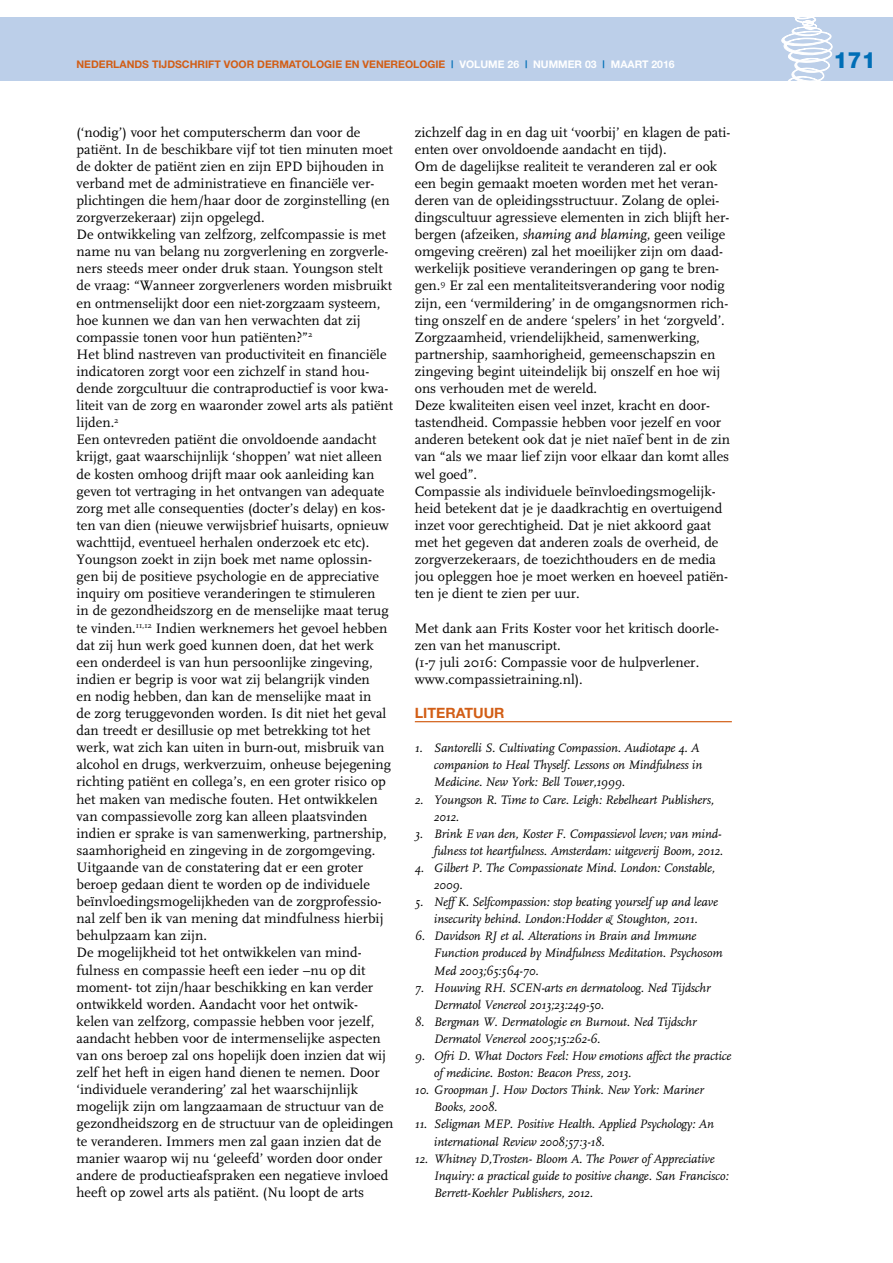
<style>
.page{position:relative;width:893px;height:1263px;background:#fff}
.page>*{position:absolute;margin:0;border:0;box-sizing:border-box;transform-origin:0 0}
.t1{font:800 22.5px "Helvetica Neue";color:#006eb6}
.t2{font:14.25px/17.1px "FF Scala";color:#000}
.t3{font:700 14.25px "Helvetica Neue";color:#d25e16}
.t4{font:italic 12.75px/17.1px "FF Scala";letter-spacing:-.01em;color:#000}
.t5{font:700 10.5px "Helvetica Neue";color:#d25e16}
.t6{font:700 10.5px "Helvetica Neue";color:#fff}
.s1{color:#006eb6}
.s2{color:#fff}
.s3{font-style:italic}
</style>
<div class="page">
<div style="left:0;top:17px;width:893px;height:64px;background:#bccfe9"></div>
<svg style="left:781px;top:17px;width:51px;height:64px"></svg>
<hr style="left:415px;top:721px;width:317px;height:1px;background:#d25e16">
<p class="t5" style="left:77px;top:58px;width:543px">NEDERLANDS TIJDSCHRIFT VOOR DERMATOLOGIE EN VENEREOLOGIE <span class="s1">|</span> <span class="s2">VOLUME 26</span> <span class="s1">|</span> <span class="s2">NUMMER 03</span> <span class="s1">|</span> <span class="s2">MAART</span></p>
<p class="t6" style="left:651px;top:58px;width:25px">2016</p>
<h1 class="t1" style="left:833px;top:47px;width:44px">171</h1>
<p class="t2" style="left:77px;top:124px;width:319px">(‘nodig’) voor het computerscherm dan voor de patiënt. In de beschikbare vijf tot tien minuten moet de dokter de patiënt zien en zijn EPD bijhouden in verband met de administratieve en financiële ver&shy;plichtingen die hem/haar door de zorginstelling (en zorgverzekeraar) zijn opgelegd.<br>De ontwikkeling van zelfzorg, zelfcompassie is met name nu van belang nu zorgverlening en zorgverle&shy;ners steeds meer onder druk staan. Youngson stelt de vraag: “Wanneer zorgverleners worden misbruikt en ontmenselijkt door een niet-zorgzaam systeem, hoe kunnen we dan van hen verwachten dat zij compassie tonen voor hun patiënten?”<sup>2<br></sup>Het blind nastreven van productiviteit en financiële indicatoren zorgt voor een zichzelf in stand hou&shy;dende zorgcultuur die contraproductief is voor kwa&shy;liteit van de zorg en waaronder zowel arts als patiënt lijden.<sup>2<br></sup>Een ontevreden patiënt die onvoldoende aandacht krijgt, gaat waarschijnlijk ‘shoppen’ wat niet alleen de kosten omhoog drijft maar ook aanleiding kan geven tot vertraging in het ontvangen van adequate zorg met alle consequenties (docter’s delay) en kos&shy;ten van dien (nieuwe verwijsbrief huisarts, opnieuw wachttijd, eventueel herhalen onderzoek etc etc).<br>Youngson zoekt in zijn boek met name oplossin&shy;gen bij de positieve psychologie en de appreciative inquiry om positieve veranderingen te stimuleren<br>in de gezondheidszorg en de menselijke maat terug te vinden.<sup>11,12</sup> Indien werknemers het gevoel hebben dat zij hun werk goed kunnen doen, dat het werk een onderdeel is van hun persoonlijke zingeving, indien er begrip is voor wat zij belangrijk vinden<br>en nodig hebben, dan kan de menselijke maat in<br>de zorg teruggevonden worden. Is dit niet het geval dan treedt er desillusie op met betrekking tot het werk, wat zich kan uiten in burn-out, misbruik van alcohol en drugs, werkverzuim, onheuse bejegening richting patiënt en collega’s, en een groter risico op het maken van medische fouten. Het ontwikkelen van compassievolle zorg kan alleen plaatsvinden indien er sprake is van samenwerking, partnership, saamhorigheid en zingeving in de zorgomgeving.<br>Uitgaande van de constatering dat er een groter beroep gedaan dient te worden op de individuele beïnvloedingsmogelijkheden van de zorgprofessio&shy;nal zelf ben ik van mening dat mindfulness hierbij behulpzaam kan zijn.<br>De mogelijkheid tot het ontwikkelen van mind&shy;fulness en compassie heeft een ieder –nu op dit moment- tot zijn/haar beschikking en kan verder ontwikkeld worden. Aandacht voor het ontwik&shy;kelen van zelfzorg, compassie hebben voor jezelf, aandacht hebben voor de intermenselijke aspecten van ons beroep zal ons hopelijk doen inzien dat wij zelf het heft in eigen hand dienen te nemen. Door ‘individuele verandering’ zal het waarschijnlijk mogelijk zijn om langzaamaan de structuur van de gezondheidszorg en de structuur van de opleidingen te veranderen. Immers men zal gaan inzien dat de manier waarop wij nu ‘geleefd’ worden door onder andere de productieafspraken een negatieve invloed heeft op zowel arts als patiënt. (Nu loopt de arts</p>
<p class="t2" style="left:415px;top:124px;width:317px">zichzelf dag in en dag uit ‘voorbij’ en klagen de pati&shy;ënten over onvoldoende aandacht en tijd).<br>Om de dagelijkse realiteit te veranderen zal er ook een begin gemaakt moeten worden met het veran&shy;deren van de opleidingsstructuur. Zolang de oplei&shy;dingscultuur agressieve elementen in zich blijft her&shy;bergen (afzeiken, <span class="s3">shaming and blaming</span>, geen veilige omgeving creëren) zal het moeilijker zijn om daad&shy;werkelijk positieve veranderingen op gang te bren&shy;gen.<sup>9</sup> Er zal een mentaliteitsverandering voor nodig zijn, een ‘vermildering’ in de omgangsnormen rich&shy;ting onszelf en de andere ‘spelers’ in het ‘zorgveld’.<br>Zorgzaamheid, vriendelijkheid, samenwerking, partnership, saamhorigheid, gemeenschapszin en zingeving begint uiteindelijk bij onszelf en hoe wij ons verhouden met de wereld.<br>Deze kwaliteiten eisen veel inzet, kracht en door&shy;tastendheid. Compassie hebben voor jezelf en voor anderen betekent ook dat je niet naïef bent in de zin van “als we maar lief zijn voor elkaar dan komt alles wel goed”.<br>Compassie als individuele beïnvloedingsmogelijk&shy;heid betekent dat je je daadkrachtig en overtuigend inzet voor gerechtigheid. Dat je niet akkoord gaat met het gegeven dat anderen zoals de overheid, de zorgverzekeraars, de toezichthouders en de media jou opleggen hoe je moet werken en hoeveel patiën&shy;ten je dient te zien per uur.</p>
<p class="t2" style="left:415px;top:619px;width:306px">Met dank aan Frits Koster voor het kritisch doorle&shy;zen van het manuscript.<br>(1-7 juli 2016: Compassie voor de hulpverlener. www.compassietraining.nl).</p>
<p class="t3" style="left:415px;top:704px;width:19px">LITERATUUR</p>
<p class="t4" style="left:434px;top:740px;width:270px;text-indent:-19px">1. Santorelli S. Cultivating Compassion. Audiotape 4. A companion to Heal Thyself. Lessons on Mindfulness in<br>Medicine. New York: Bell Tower,1999.</p>
<p class="t4" style="left:434px;top:791px;width:281px;text-indent:-19px">2. Youngson R. Time to Care. Leigh: Rebelheart Publishers,<br>2012.</p>
<p class="t4" style="left:415px;top:825px;width:310px;text-align:right">3. Brink E van den, Koster F. Compassievol leven; van mind&shy;fulness tot heartfulness. Amsterdam: uitgeverij Boom, 2012.</p>
<p class="t4" style="left:434px;top:860px;width:283px;text-indent:-19px">4. Gilbert P. The Compassionate Mind. London: Constable,<br>2009.</p>
<p class="t4" style="left:415px;top:894px;width:304px;text-align:center">5. Neff K. Selfcompassion: stop beating yourself up and leave insecurity behind. London:Hodder &amp; Stoughton, 2011.</p>
<p class="t4" style="left:434px;top:928px;width:290px;text-indent:-19px">6. Davidson RJ et al. Alterations in Brain and Immune<br>Function produced by Mindfulness Meditation. Psychosom<br>Med 2003;65:564-70.</p>
<p class="t4" style="left:434px;top:979px;width:278px;text-indent:-19px">7. Houwing RH. SCEN-arts en dermatoloog. Ned Tijdschr<br>Dermatol Venereol 2013;23:249-50.</p>
<p class="t4" style="left:434px;top:1013px;width:264px;text-indent:-19px">8. Bergman W. Dermatologie en Burnout. Ned Tijdschr<br>Dermatol Venereol 2005;15:262-6.</p>
<p class="t4" style="left:434px;top:1048px;width:299px;text-indent:-19px">9. Ofri D. What Doctors Feel: How emotions affect the practice of medicine. Boston: Beacon Press, 2013.</p>
<p class="t4" style="left:434px;top:1082px;width:271px;text-indent:-19px">10. Groopman J. How Doctors Think. New York: Mariner<br>Books, 2008.</p>
<p class="t4" style="left:434px;top:1116px;width:281px;text-indent:-19px">11. Seligman MEP. Positive Health. Applied Psychology: An international Review 2008;57:3-18.</p>
<p class="t4" style="left:434px;top:1150px;width:296px;text-indent:-19px">12. Whitney D,Trosten- Bloom A. The Power of Appreciative<br>Inquiry: a practical guide to positive change. San Francisco:<br>Berrett-Koehler Publishers, 2012.</p>
</div>
